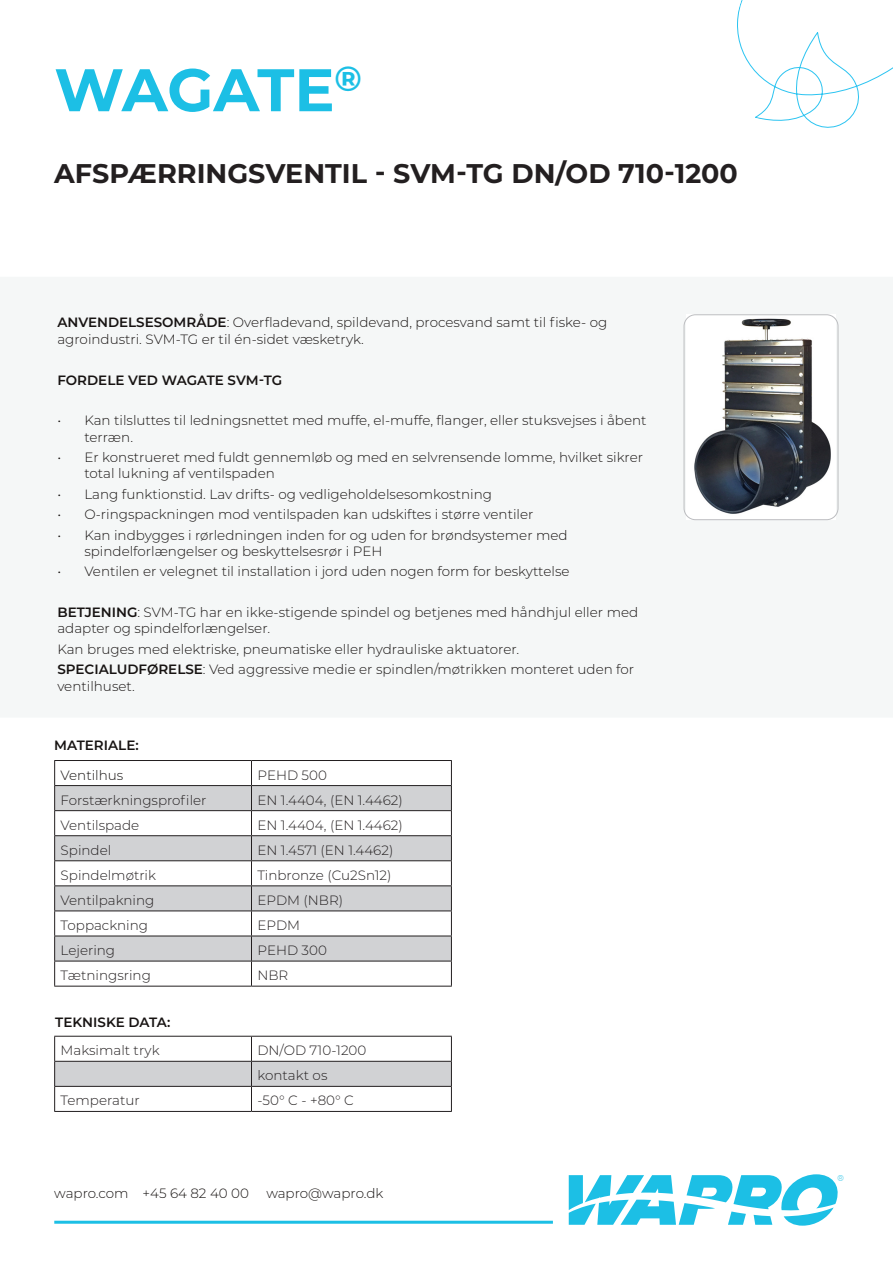
<style>
.page{position:relative;width:893px;height:1263px;background:#fff}
.page>*{position:absolute;margin:0;border:0;box-sizing:border-box;transform-origin:0 0}
.t1{font:700 60px "Montserrat";letter-spacing:-.01em;color:#1cbfe5}
.t2{font:700 27px "Montserrat";color:#231f20}
.Paragraph_Text_Brochure{font:300 13.5px/16.2px "Montserrat";color:#171312}
.Prisformat{font:300 13.5px "Montserrat";color:#231f20}
.Tabelltext{font:300 13.5px "Montserrat";color:#231f20}
.Paragraph_Text_Brochure-2{font:600 13.5px "Montserrat";color:#171312}
.t3{font:300 8.4px "Montserrat";color:#1cbfe5}
.s1{font-weight:600}
</style>
<div class="page">
<hr style="left:54px;top:1221px;width:499px;height:3px;background:#1cbfe5">
<svg style="left:569px;top:1174px;width:269px;height:52px"></svg>
<svg style="left:737px;top:0;width:156px;height:128px"></svg>
<svg style="left:54px;top:1036px;width:398px;height:75px"></svg>
<hr style="left:54px;top:1111px;width:197px;height:1px;background:#231f20">
<hr style="left:251px;top:1111px;width:201px;height:1px;background:#231f20">
<img style="left:687px;top:315px;width:148px;height:205px">
<div style="left:684px;top:314px;width:154px;height:206px;border:1px solid #bcbdc0;border-radius:11px"></div>
<svg style="left:55px;top:786px;width:396px;height:175px;fill:#d1d2d4"></svg>
<hr style="left:54px;top:760px;width:197px;height:1px;background:#231f20">
<hr style="left:251px;top:760px;width:201px;height:1px;background:#231f20">
<hr style="left:54px;top:785px;width:197px;height:1px;background:#231f20">
<hr style="left:251px;top:785px;width:201px;height:1px;background:#231f20">
<hr style="left:54px;top:810px;width:197px;height:1px;background:#231f20">
<hr style="left:251px;top:810px;width:201px;height:1px;background:#231f20">
<hr style="left:54px;top:835px;width:197px;height:1px;background:#231f20">
<hr style="left:251px;top:835px;width:201px;height:1px;background:#231f20">
<hr style="left:54px;top:860px;width:197px;height:1px;background:#231f20">
<hr style="left:251px;top:860px;width:201px;height:1px;background:#231f20">
<hr style="left:54px;top:885px;width:197px;height:1px;background:#231f20">
<hr style="left:251px;top:885px;width:201px;height:1px;background:#231f20">
<hr style="left:54px;top:910px;width:197px;height:1px;background:#231f20">
<hr style="left:251px;top:910px;width:201px;height:1px;background:#231f20">
<hr style="left:54px;top:936px;width:197px;height:1px;background:#231f20">
<hr style="left:251px;top:936px;width:201px;height:1px;background:#231f20">
<hr style="left:54px;top:961px;width:197px;height:1px;background:#231f20">
<svg style="left:54px;top:761px;width:1px;height:225px"></svg>
<hr style="left:251px;top:961px;width:201px;height:1px;background:#231f20">
<svg style="left:251px;top:761px;width:1px;height:225px"></svg>
<svg style="left:451px;top:761px;width:1px;height:225px"></svg>
<hr style="left:54px;top:986px;width:197px;height:1px;background:#231f20">
<hr style="left:251px;top:986px;width:201px;height:1px;background:#231f20">
<p class="t1" style="left:54px;top:47px;width:309px">WAGATE<sup>®</sup></p>
<p class="t2" style="left:54px;top:154px;width:685px">AFSPÆRRINGSVENTIL - SVM-TG DN/OD 710-1200</p>
<p class="Paragraph_Text_Brochure" style="left:57px;top:314px;width:551px"><span class="s1">ANVENDELSESOMRÅDE</span>: Overfladevand, spildevand, procesvand samt til fiske- og agroindustri. SVM-TG er til én-sidet væsketryk.</p>
<p class="Paragraph_Text_Brochure-2" style="left:57px;top:370px;width:226px">FORDELE VED WAGATE SVM-TG</p>
<p class="Paragraph_Text_Brochure" style="left:84px;top:412px;width:564px;text-indent:-27px">• Kan tilsluttes til ledningsnettet med muffe, el-muffe, flanger, eller stuksvejses i åbent terræn.</p>
<p class="Paragraph_Text_Brochure" style="left:84px;top:449px;width:560px;text-indent:-27px">• Er konstrueret med fuldt gennemløb og med en selvrensende lomme, hvilket sikrer total lukning af ventilspaden</p>
<p class="Paragraph_Text_Brochure" style="left:57px;top:485px;width:436px">• Lang funktionstid. Lav drifts- og vedligeholdelsesomkostning</p>
<p class="Paragraph_Text_Brochure" style="left:57px;top:506px;width:478px">• O-ringspackningen mod ventilspaden kan udskiftes i større ventiler</p>
<p class="Paragraph_Text_Brochure" style="left:84px;top:526px;width:485px;text-indent:-27px">• Kan indbygges i rørledningen inden for og uden for brøndsystemer med spindelforlængelser og beskyttelsesrør i PEH</p>
<p class="Paragraph_Text_Brochure" style="left:57px;top:563px;width:514px">• Ventilen er velegnet til installation i jord uden nogen form for beskyttelse</p>
<p class="Paragraph_Text_Brochure" style="left:57px;top:604px;width:582px"><span class="s1">BETJENING</span>: SVM-TG har en ikke-stigende spindel og betjenes med håndhjul eller med adapter og spindelforlængelser.</p>
<p class="Paragraph_Text_Brochure" style="left:57px;top:641px;width:463px">Kan bruges med elektriske, pneumatiske eller hydrauliske aktuatorer.</p>
<p class="Paragraph_Text_Brochure" style="left:57px;top:661px;width:578px"><span class="s1">SPECIALUDFØRELSE</span>: Ved aggressive medie er spindlen/møtrikken monteret uden for ventilhuset.</p>
<p class="Paragraph_Text_Brochure-2" style="left:54px;top:735px;width:86px">MATERIALE:</p>
<p class="Paragraph_Text_Brochure" style="left:61px;top:766px;width:64px">Ventilhus</p>
<p class="Prisformat" style="left:257px;top:766px;width:71px">PEHD 500</p>
<p class="Tabelltext" style="left:61px;top:791px;width:147px">Forstærkningsprofiler</p>
<p class="Prisformat" style="left:257px;top:791px;width:147px">EN 1.4404, (EN 1.4462)</p>
<p class="Tabelltext" style="left:61px;top:816px;width:80px">Ventilspade</p>
<p class="Prisformat" style="left:257px;top:816px;width:147px">EN 1.4404, (EN 1.4462)</p>
<p class="Tabelltext" style="left:61px;top:841px;width:52px">Spindel</p>
<p class="Prisformat" style="left:257px;top:841px;width:137px">EN 1.4571 (EN 1.4462)</p>
<p class="Tabelltext" style="left:61px;top:866px;width:97px">Spindelmøtrik</p>
<p class="Prisformat" style="left:257px;top:866px;width:135px">Tinbronze (Cu2Sn12)</p>
<p class="Tabelltext" style="left:61px;top:891px;width:95px">Ventilpakning</p>
<p class="Prisformat" style="left:257px;top:891px;width:87px">EPDM (NBR)</p>
<p class="Tabelltext" style="left:61px;top:916px;width:89px">Toppackning</p>
<p class="Prisformat" style="left:257px;top:916px;width:44px">EPDM</p>
<p class="Tabelltext" style="left:61px;top:941px;width:56px">Lejering</p>
<p class="Prisformat" style="left:257px;top:941px;width:71px">PEHD 300</p>
<p class="Tabelltext" style="left:61px;top:966px;width:92px">Tætningsring</p>
<p class="Prisformat" style="left:257px;top:966px;width:32px">NBR</p>
<p class="Paragraph_Text_Brochure-2" style="left:55px;top:1013px;width:117px">TEKNISKE DATA:</p>
<p class="Tabelltext" style="left:61px;top:1041px;width:100px">Maksimalt tryk</p>
<p class="Prisformat" style="left:257px;top:1041px;width:110px">DN/OD 710-1200</p>
<p class="Prisformat" style="left:257px;top:1066px;width:71px">kontakt os</p>
<p class="Tabelltext" style="left:61px;top:1091px;width:81px">Temperatur</p>
<p class="Prisformat" style="left:257px;top:1091px;width:98px">-50° C - +80° C</p>
<p class="Paragraph_Text_Brochure" style="left:54px;top:1185px;width:196px">wapro.com +45 64 82 40 00</p>
<p class="Paragraph_Text_Brochure" style="left:266px;top:1185px;width:119px">wapro@wapro.dk</p>
<p class="t3" style="left:838px;top:1172px;width:8px">®</p>
</div>
